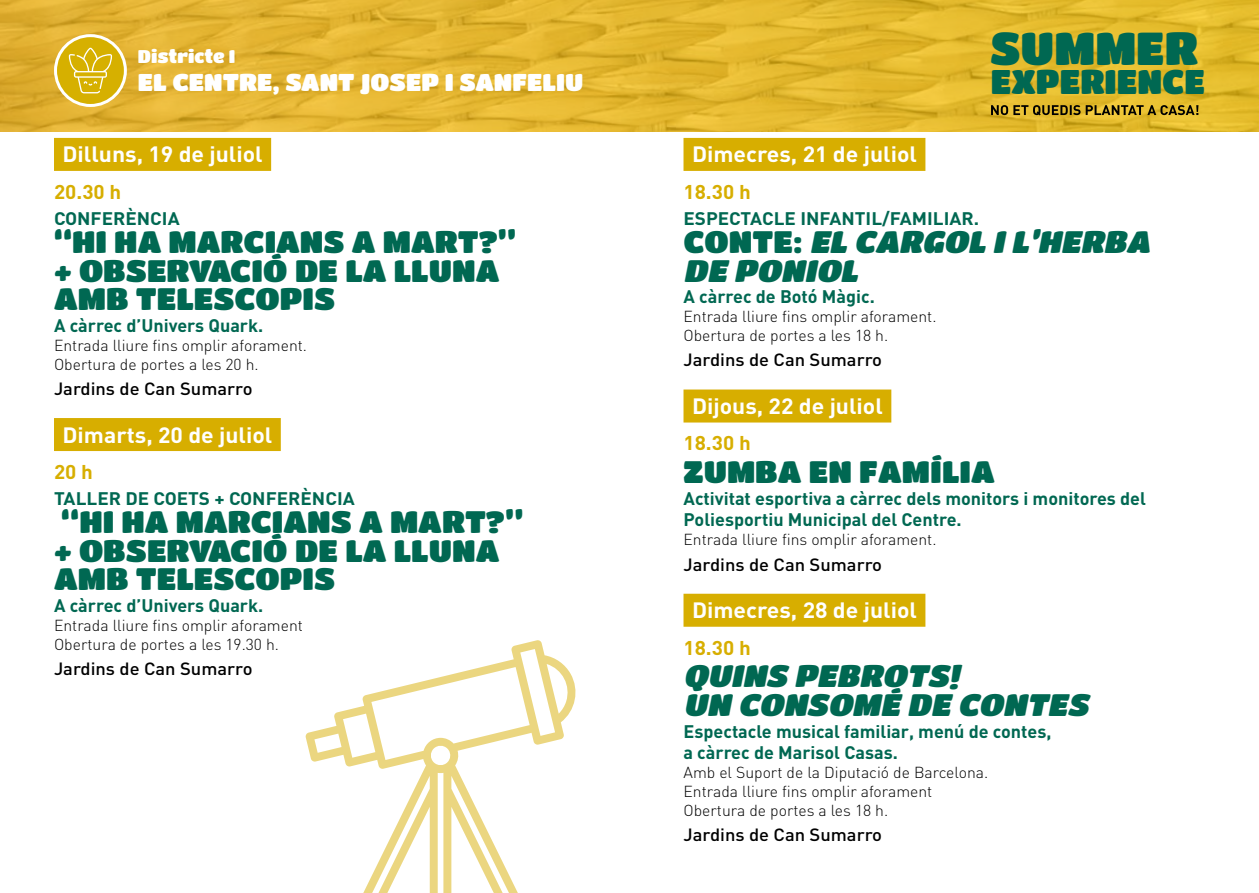
<style>
.page{position:relative;width:1259px;height:893px;background:#fff}
.page>*{position:absolute;margin:0;border:0;box-sizing:border-box;transform-origin:0 0}
.t1{font:45.6px "Titan One";color:#006852}
.t2{font:33.75px "Titan One";color:#006852}
.t3{font:30.75px/28.5px "Titan One";color:#006852;scale:1.05 1}
.t4{font:italic 30.75px/28.5px "Titan One";color:#006852;scale:1.05 1}
.t5{font:24px "Titan One";color:#fff;scale:1.05 1}
.t6{font:700 21.9px "DIN";color:#fff;scale:1.05 1}
.t7{font:700 19.8px "DIN";color:#d7ae00;scale:1.05 1}
.t8{font:18.15px "Titan One";color:#fff}
.t9{font:700 18px/21.6px "DIN";color:#006852}
.t10{font:700 18px "DIN";color:#006852;scale:1.05 1}
.t11{font:500 17.55px "DIN";color:#000;scale:1.05 1}
.t12{font:300 15.75px/18.9px "DIN";color:#000}
.s1{font-style:normal}
</style>
<div class="page">
<svg style="left:0;top:0;width:1259px;height:131px;background:#e2b62f"></svg>
<svg style="left:55px;top:36px;width:70px;height:69px;background:#dab81b"></svg>
<div style="left:54px;top:34px;width:73px;height:73px;border:3px solid #fff;border-radius:50%"></div>
<svg style="left:69px;top:48px;width:43px;height:45px;background:#dcbc2a"></svg>
<svg style="left:991px;top:105px;width:207px;height:10px;background:#88701d"></svg>
<div style="left:54px;top:138px;width:217px;height:33px;background:#d7ae00"></div>
<div style="left:54px;top:418px;width:227px;height:33px;background:#d7ae00"></div>
<div style="left:683px;top:138px;width:242px;height:33px;background:#d7ae00"></div>
<div style="left:683px;top:389px;width:208px;height:33px;background:#d7ae00"></div>
<div style="left:683px;top:594px;width:242px;height:33px;background:#d7ae00"></div>
<svg style="left:305px;top:640px;width:271px;height:253px"></svg>
<p class="t8" style="left:138px;top:45px;width:98px">DISTRICTE I</p>
<h3 class="t5" style="left:138px;top:67px;width:424px">EL CENTRE, SANT JOSEP I SANFELIU</h3>
<h3 class="t6" style="left:63px;top:140px;width:192px">Dilluns, 19 de juliol</h3>
<p class="t7" style="left:54px;top:178px;width:66px">20.30 h</p>
<p class="t10" style="left:54px;top:206px;width:23px">Confer</p>
<p class="t10" style="left:125px;top:206px;width:22px">ència</p>
<h3 class="t3" style="left:54px;top:227px;width:201px">“HI HA MARCIAN</h3>
<h3 class="t3" style="left:323px;top:227px;width:185px">S A MART?”</h3>
<h3 class="t3" style="left:54px;top:255px;width:46px">+ OBSERV</h3>
<h3 class="t3" style="left:54px;top:255px;width:426px;text-indent:154px">ACIÓ DE LA LLUNA<br>AMB TELESCOPIS</h3>
<p class="t9" style="left:54px;top:314px;width:211px">A càrrec d’Univers Quark.</p>
<p class="t12" style="left:54px;top:335px;width:254px">Entrada lliure fins omplir aforament.<br>Obertura de portes a les 20 h.</p>
<p class="t11" style="left:54px;top:377px;width:191px">Jardins de Can Sumarro</p>
<h3 class="t6" style="left:63px;top:420px;width:201px">Dimarts, 20 de juliol</h3>
<p class="t7" style="left:54px;top:459px;width:39px">20 h</p>
<p class="t10" style="left:54px;top:486px;width:190px">TALLER DE COETS + Confer</p>
<p class="t10" style="left:300px;top:486px;width:22px">ència</p>
<h3 class="t3" style="left:61px;top:507px;width:201px">“HI HA MARCIAN</h3>
<h3 class="t3" style="left:331px;top:507px;width:185px">S A MART?”</h3>
<h3 class="t3" style="left:54px;top:535px;width:46px">+ OBSERV</h3>
<h3 class="t3" style="left:54px;top:535px;width:426px;text-indent:154px">ACIÓ DE LA LLUNA<br>AMB TELESCOPIS</h3>
<p class="t9" style="left:54px;top:594px;width:211px">A càrrec d’Univers Quark.</p>
<p class="t12" style="left:54px;top:615px;width:250px">Entrada lliure fins omplir aforament<br>Obertura de portes a les 19.30 h.</p>
<p class="t11" style="left:54px;top:657px;width:191px">Jardins de Can Sumarro</p>
<h1 class="t1" style="left:990px;top:21px;width:209px">SUMMER</h1>
<h2 class="t2" style="left:991px;top:61px;width:213px">EXPERIENCE</h2>
<h3 class="t6" style="left:692px;top:140px;width:216px">Dimecres, 21 de juliol</h3>
<p class="t7" style="left:683px;top:178px;width:66px">18.30 h</p>
<p class="t10" style="left:683px;top:206px;width:23px">Espectacle</p>
<p class="t10" style="left:800px;top:206px;width:11px">infantil</p>
<p class="t10" style="left:882px;top:206px;width:18px">/familiar</p>
<p class="t10" style="left:973px;top:206px;width:7px">.</p>
<h3 class="t4" style="left:683px;top:227px;width:360px"><span class="s1">C ONTE :</span> EL CARGOL IL’HERB</h3>
<h3 class="t4" style="left:1126px;top:227px;width:31px">A</h3>
<h3 class="t4" style="left:683px;top:255px;width:174px">DE PONIOL</h3>
<p class="t9" style="left:683px;top:285px;width:193px">A càrrec de Botó Màgic.</p>
<p class="t12" style="left:683px;top:307px;width:254px">Entrada lliure fins omplir aforament.<br>Obertura de portes a les 18 h.</p>
<p class="t11" style="left:683px;top:348px;width:191px">Jardins de Can Sumarro</p>
<h3 class="t6" style="left:692px;top:391px;width:183px">Dijous, 22 de juliol</h3>
<p class="t7" style="left:683px;top:430px;width:66px">18.30 h</p>
<h3 class="t3" style="left:683px;top:457px;width:264px">ZUMBA EN FAMÍLIA</h3>
<p class="t9" style="left:683px;top:487px;width:464px">Activitat esportiva a càrrec dels monitors i monitores del<br>Poliesportiu Municipal del Centre.</p>
<p class="t12" style="left:683px;top:530px;width:254px">Entrada lliure fins omplir aforament.</p>
<p class="t11" style="left:683px;top:553px;width:191px">Jardins de Can Sumarro</p>
<h3 class="t6" style="left:692px;top:596px;width:216px">Dimecres, 28 de juliol</h3>
<p class="t7" style="left:683px;top:634px;width:66px">18.30 h</p>
<h3 class="t4" style="left:683px;top:661px;width:270px">QUINS PEBROTS!<br>UN CON</h3>
<h3 class="t4" style="left:806px;top:689px;width:167px">SOMÉ DE CONT</h3>
<h3 class="t4" style="left:1047px;top:689px;width:47px">ES</h3>
<p class="t9" style="left:683px;top:720px;width:369px">Espectacle musical familiar, menú de contes, a càrrec de Marisol Casas.</p>
<p class="t12" style="left:683px;top:762px;width:306px">Amb el Suport de la Diputació de Barcelona.<br>Entrada lliure fins omplir aforament<br>Obertura de portes a les 18 h.</p>
<p class="t11" style="left:683px;top:823px;width:191px">Jardins de Can Sumarro</p>
</div>
